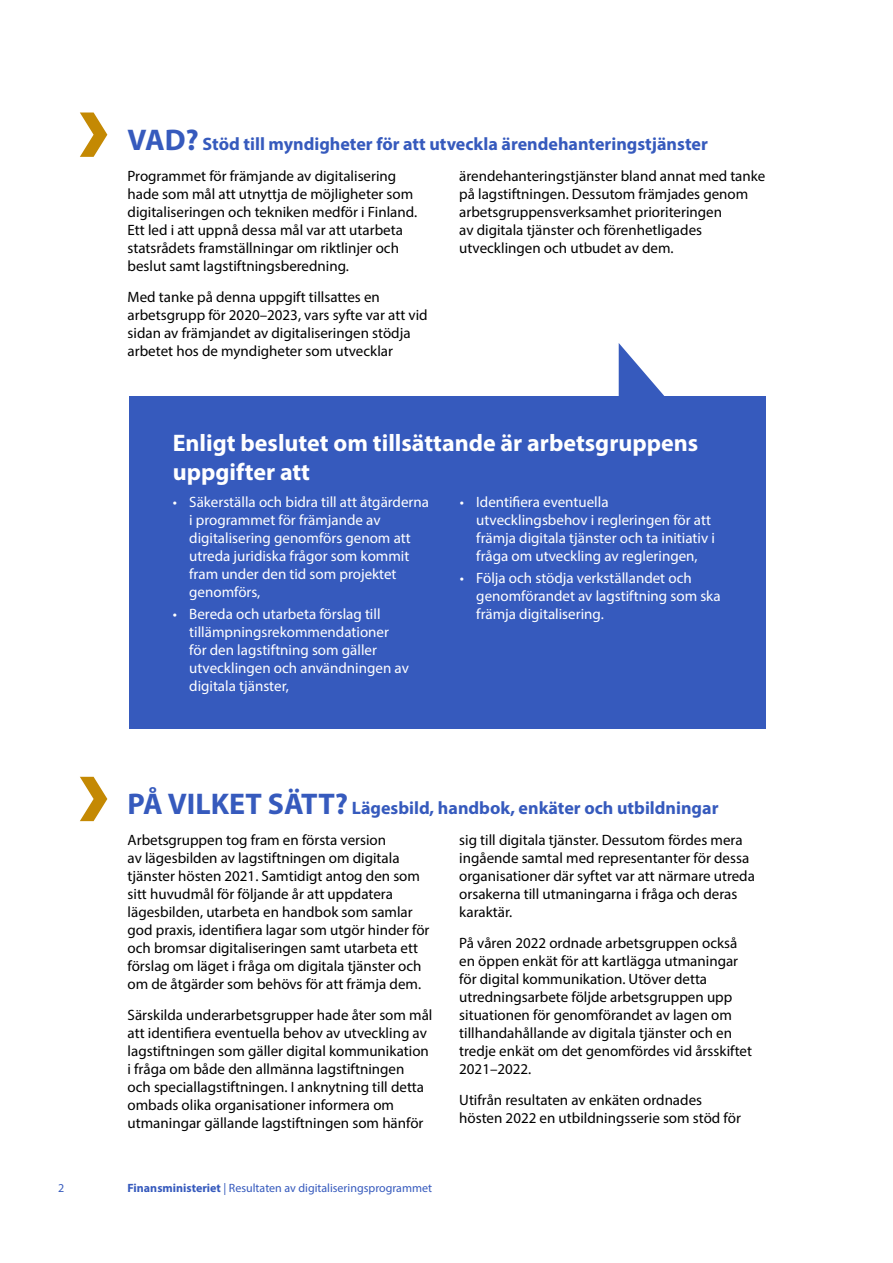
<style>
.page{position:relative;width:893px;height:1263px;background:#fff}
.page>*{position:absolute;margin:0;border:0;box-sizing:border-box;transform-origin:0 0}
.Nosto_otsikko{font:700 24px/28.8px "Myriad Pro";color:#fff}
.t1{font:700 18px "Myriad Pro";color:#365abd}
.Leipis_norm{font:15px/18px "Myriad Pro";color:#000}
.t2{font:15px/18px "Myriad Pro";color:#fff}
.t3{font:12px "Myriad Pro";color:#365abd}
.s1{font-size:30px}
.s2{font-weight:700}
</style>
<div class="page">
<div style="left:129px;top:396px;width:636px;height:333px;background:#365abd"></div>
<svg style="left:619px;top:343px;width:46px;height:53px"></svg>
<svg style="left:80px;top:112px;width:27px;height:45px"></svg>
<svg style="left:80px;top:777px;width:27px;height:44px"></svg>
<h2 class="t1" style="left:128px;top:132px;width:582px"><span class="s1">VAD?</span> Stöd till myndigheter för att utveckla ärendehanteringstjänster</h2>
<p class="Leipis_norm" style="left:128px;top:167px;width:291px">Programmet för främjande av digitalisering hade som mål att utnyttja de möjligheter som digitaliseringen och tekniken medför i Finland.<br>Ett led i att uppnå dessa mål var att utarbeta statsrådets framställningar om riktlinjer och beslut samt lagstiftningsberedning.</p>
<p class="Leipis_norm" style="left:128px;top:287px;width:302px">Med tanke på denna uppgift tillsattes en arbetsgrupp för 2020–2023, vars syfte var att vid sidan av främjandet av digitaliseringen stödja arbetet hos de myndigheter som utvecklar</p>
<p class="Leipis_norm" style="left:459px;top:167px;width:308px">ärendehanteringstjänster bland annat med tanke på lagstiftningen. Dessutom främjades genom arbetsgruppensverksamhet prioriteringen<br>av digitala tjänster och förenhetligades utvecklingen och utbudet av dem.</p>
<p class="Nosto_otsikko" style="left:173px;top:428px;width:527px">Enligt beslutet om tillsättande är arbetsgruppens uppgifter att</p>
<p class="t2" style="left:189px;top:492px;width:241px;text-indent:-16px">• Säkerställa och bidra till att åtgärderna i programmet för främjande av digitalisering genomförs genom att utreda juridiska frågor som kommit fram under den tid som projektet genomförs,</p>
<p class="t2" style="left:189px;top:605px;width:221px;text-indent:-16px">• Bereda och utarbeta förslag till tillämpningsrekommendationer för den lagstiftning som gäller utvecklingen och användningen av digitala tjänster,</p>
<p class="t2" style="left:476px;top:492px;width:240px;text-indent:-16px">• Identifiera eventuella utvecklingsbehov i regleringen för att främja digitala tjänster och ta initiativ i fråga om utveckling av regleringen,</p>
<p class="t2" style="left:476px;top:569px;width:246px;text-indent:-16px">• Följa och stödja verkställandet och genomförandet av lagstiftning som ska främja digitalisering.</p>
<h2 class="t1" style="left:128px;top:796px;width:592px"><span class="s1">PÅ VILKET SÄTT?</span> Lägesbild, handbok, enkäter och utbildningar</h2>
<p class="Leipis_norm" style="left:128px;top:831px;width:303px">Arbetsgruppen tog fram en första version<br>av lägesbilden av lagstiftningen om digitala tjänster hösten 2021. Samtidigt antog den som sitt huvudmål för följande år att uppdatera lägesbilden, utarbeta en handbok som samlar god praxis, identifiera lagar som utgör hinder för och bromsar digitaliseringen samt utarbeta ett förslag om läget i fråga om digitala tjänster och om de åtgärder som behövs för att främja dem.</p>
<p class="Leipis_norm" style="left:128px;top:1006px;width:306px">Särskilda underarbetsgrupper hade åter som mål att identifiera eventuella behov av utveckling av lagstiftningen som gäller digital kommunikation i fråga om både den allmänna lagstiftningen<br>och speciallagstiftningen. I anknytning till detta ombads olika organisationer informera om utmaningar gällande lagstiftningen som hänför</p>
<p class="Leipis_norm" style="left:459px;top:831px;width:297px">sig till digitala tjänster. Dessutom fördes mera ingående samtal med representanter för dessa organisationer där syftet var att närmare utreda orsakerna till utmaningarna i fråga och deras karaktär.</p>
<p class="Leipis_norm" style="left:459px;top:934px;width:294px">På våren 2022 ordnade arbetsgruppen också en öppen enkät för att kartlägga utmaningar för digital kommunikation. Utöver detta utredningsarbete följde arbetsgruppen upp situationen för genomförandet av lagen om tillhandahållande av digitala tjänster och en tredje enkät om det genomfördes vid årsskiftet 2021–2022.</p>
<p class="Leipis_norm" style="left:459px;top:1090px;width:283px">Utifrån resultaten av enkäten ordnades hösten 2022 en utbildningsserie som stöd för</p>
<p class="t3" style="left:58px;top:1180px;width:8px">2</p>
<p class="t3" style="left:128px;top:1180px;width:306px"><span class="s2">Finansministeriet</span> | Resultaten av digitaliseringsprogrammet</p>
</div>
